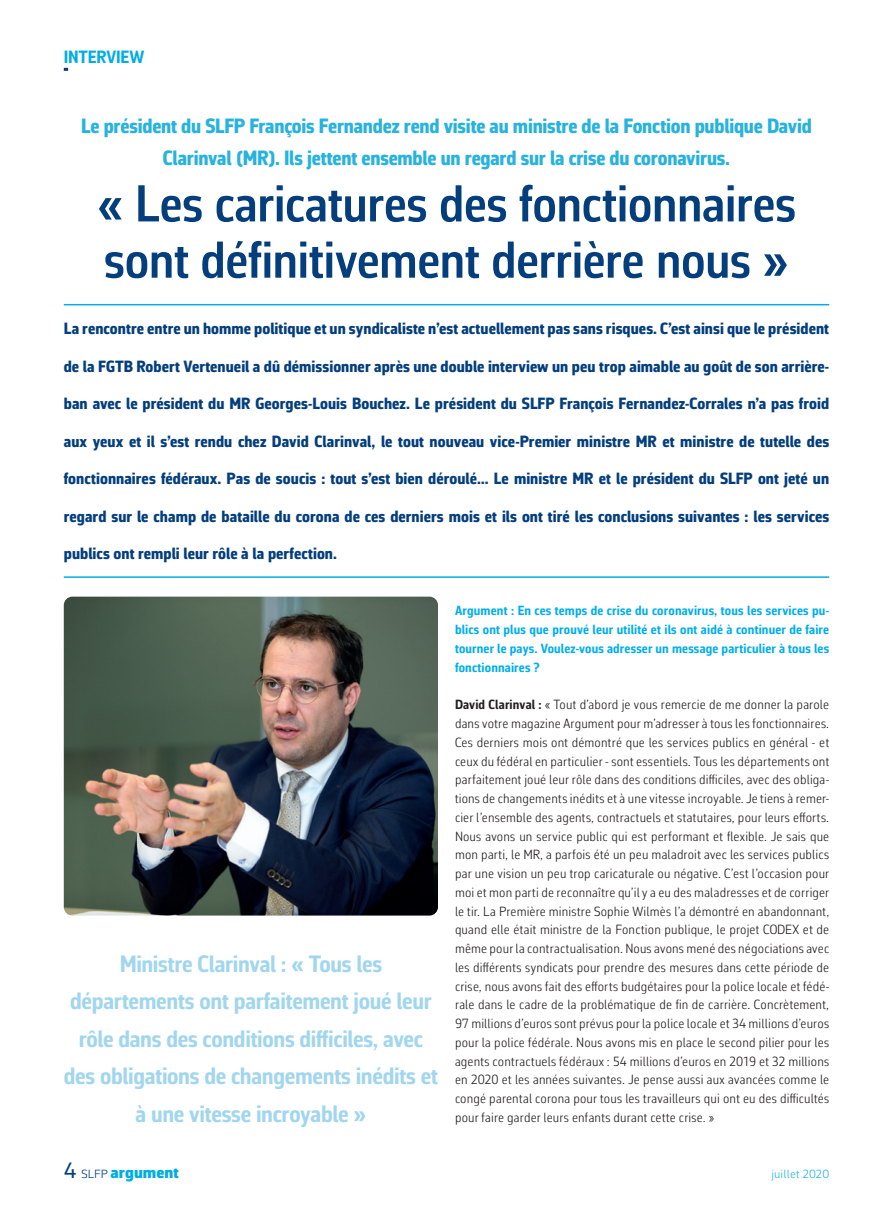
<style>
.page{position:relative;width:893px;height:1221px;background:#fff}
.page>*{position:absolute;margin:0;border:0;box-sizing:border-box;transform-origin:0 0}
.t1{font:600 52.5px/56.2px "Corbeau Con Pro";letter-spacing:-.005em;color:#043e7d}
.t2{font:700 24px/37.5px "Corbeau Con Pro";letter-spacing:-.01em;color:#a1d6ee;text-align:center}
.t3{font:800 21px/32.1px "Corbeau Con Pro";letter-spacing:-.01em;color:#28b3de;text-align:center}
.t4{font:700 18px "Corbeau Con Pro";letter-spacing:-.005em;color:#00ade5}
.t5{font:800 16.5px "Corbeau Con Pro";letter-spacing:.005em;color:#043e7d}
.t6{font:900 16.5px "Corbeau Pro";letter-spacing:.005em;color:#00ade5}
.t7{font:300 13.5px/18.8px "Corbeau Con Pro";letter-spacing:.015em;color:#231f20;text-align:justify}
.t8{font:700 13.5px/18.8px "Corbeau Con Pro";letter-spacing:.01em;color:#00aeef;text-align:justify}
.t9{font:300 12px "Corbeau Pro";letter-spacing:.015em;color:#28b3de}
.s1{font-weight:700}
.s2{font-weight:400;font-size:22.5px;color:#043e7d}
.s3{font-weight:300;font-size:12px;color:#043e7d}
</style>
<div class="page">
<svg style="left:64px;top:68px;width:4px;height:3px"></svg>
<hr style="left:64px;top:304px;width:765px;height:1px;background:#00ade5">
<hr style="left:64px;top:576px;width:765px;height:2px;background:#00ade5">
<img style="left:64px;top:596px;width:374px;height:319px">
<h3 class="t4" style="left:64px;top:45px;width:82px">INTERVIEW</h3>
<h3 class="t3" style="left:81px;top:110px;width:732px">Le président du SLFP François Fernandez rend visite au ministre de la Fonction publique David<br>Clarinval (MR). Ils jettent ensemble un regard sur la crise du coronavirus.</h3>
<h1 class="t1" style="left:97px;top:175px;width:701px">« Les caricatures des fonctionnaires sont définitivement derrière nous »</h1>
<p class="t5" style="left:64px;top:317px;width:767px">La rencontre entre un homme politique et un syndicaliste n’est actuellement pas sans risques. C’est ainsi que le président</p>
<p class="t5" style="left:64px;top:355px;width:767px">de la FGTB Robert Vertenueil a dû démissionner après une double interview un peu trop aimable au goût de son arrière-</p>
<p class="t5" style="left:64px;top:392px;width:767px">ban avec le président du MR Georges-Louis Bouchez. Le président du SLFP François Fernandez-Corrales n’a pas froid</p>
<p class="t5" style="left:64px;top:430px;width:767px">aux yeux et il s’est rendu chez David Clarinval, le tout nouveau vice-Premier ministre MR et ministre de tutelle des</p>
<p class="t5" style="left:64px;top:467px;width:767px">fonctionnaires fédéraux. Pas de soucis : tout s’est bien déroulé… Le ministre MR et le président du SLFP ont jeté un</p>
<p class="t5" style="left:64px;top:505px;width:767px">regard sur le champ de bataille du corona de ces derniers mois et ils ont tiré les conclusions suivantes : les services</p>
<p class="t5" style="left:64px;top:542px;width:275px">publics ont rempli leur rôle à la perfection.</p>
<h2 class="t2" style="left:64px;top:944px;width:376px">Ministre Clarinval : « Tous les départements ont parfaitement joué leur rôle dans des conditions difficiles, avec des obligations de changements inédits et à une vitesse incroyable »</h2>
<p class="t8" style="left:455px;top:601px;width:376px">Argument : En ces temps de crise du coronavirus, tous les services pu&shy;blics ont plus que prouvé leur utilité et ils ont aidé à continuer de faire tourner le pays. Voulez-vous adresser un message particulier à tous les fonctionnaires ?</p>
<p class="t7" style="left:455px;top:695px;width:376px"><span class="s1">David Clarinval :</span> « Tout d’abord je vous remercie de me donner la parole dans votre magazine Argument pour m’adresser à tous les fonctionnaires.<br>Ces derniers mois ont démontré que les services publics en général - et ceux du fédéral en particulier - sont essentiels. Tous les départements ont parfaitement joué leur rôle dans des conditions difficiles, avec des obliga&shy;tions de changements inédits et à une vitesse incroyable. Je tiens à remer&shy;cier l’ensemble des agents, contractuels et statutaires, pour leurs efforts.<br>Nous avons un service public qui est performant et flexible. Je sais que mon parti, le MR, a parfois été un peu maladroit avec les services publics par une vision un peu trop caricaturale ou négative. C’est l’occasion pour moi et mon parti de reconnaître qu’il y a eu des maladresses et de corriger le tir. La Première ministre Sophie Wilmès l’a démontré en abandonnant, quand elle était ministre de la Fonction publique, le projet CODEX et de même pour la contractualisation. Nous avons mené des négociations avec les différents syndicats pour prendre des mesures dans cette période de crise, nous avons fait des efforts budgétaires pour la police locale et fédé&shy;rale dans le cadre de la problématique de fin de carrière. Concrètement, 97 millions d’euros sont prévus pour la police locale et 34 millions d’euros pour la police fédérale. Nous avons mis en place le second pilier pour les agents contractuels fédéraux : 54 millions d’euros en 2019 et 32 millions en 2020 et les années suivantes. Je pense aussi aux avancées comme le congé parental corona pour tous les travailleurs qui ont eu des difficultés pour faire garder leurs enfants durant cette crise. »</p>
<p class="t6" style="left:64px;top:1161px;width:117px"><span class="s2">4</span> <span class="s3">SLFP</span> argument</p>
<p class="t9" style="left:771px;top:1165px;width:59px">juillet 2020</p>
</div>
